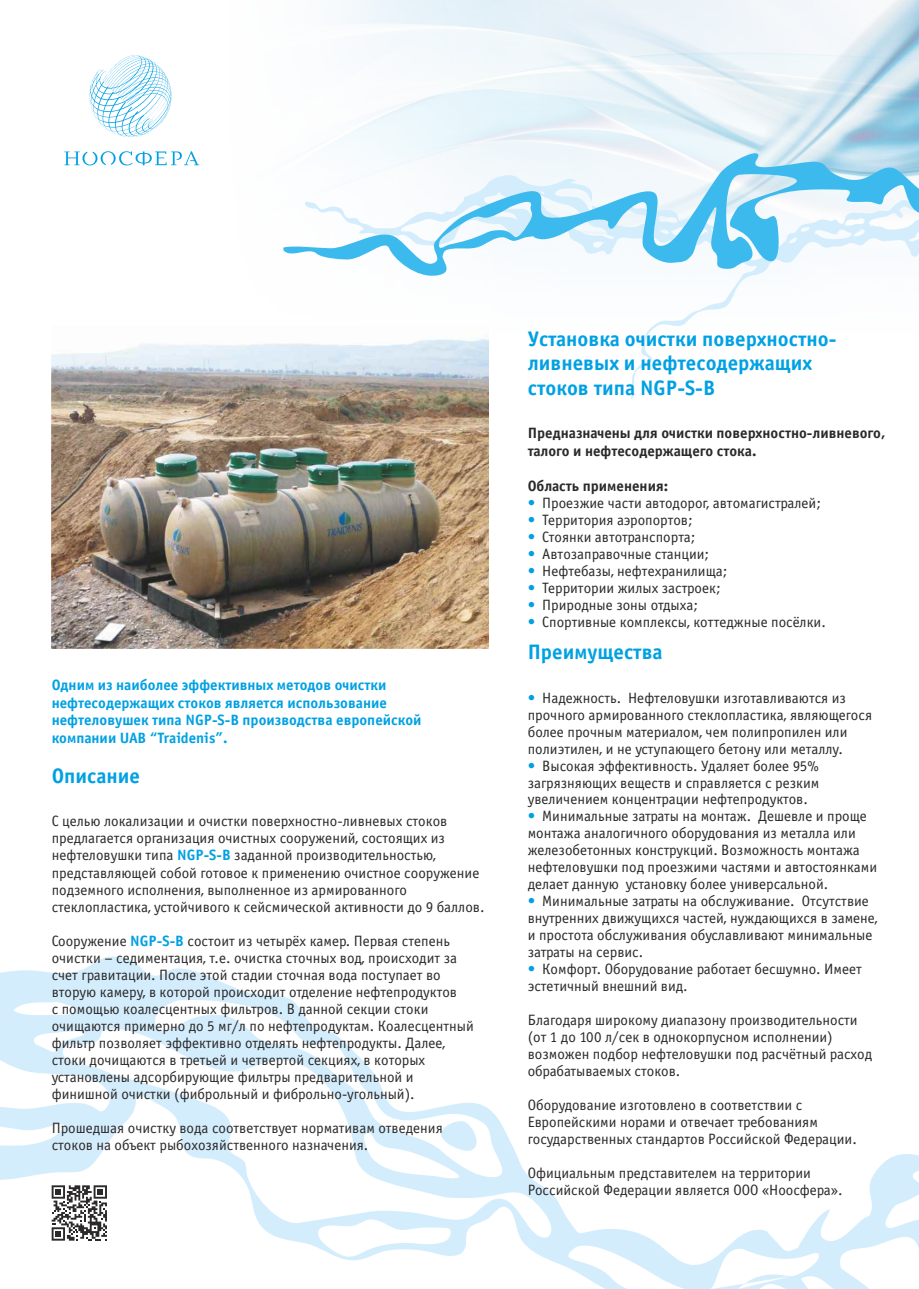
<style>
.page{position:relative;width:919px;height:1289px;background:#fff}
.page>*{position:absolute;margin:0;border:0;box-sizing:border-box;transform-origin:0 0}
.t1{font:21px/24.5px "Officina Sans Bold C";color:#00a1e3}
.t2{font:15px/17px "Officina Sans Book C";color:#2b2929}
.t3{font:15px/17.4px "Officina Sans Bold C";color:#00a1e3}
.t4{font:15px/17.4px "Officina Sans Bold C";color:#2b2929}
.t5{font:15px/17px "Officina Sans Book C";color:#00a1e3;text-align:justify}
.s1{font-family:"Officina Sans Bold C";color:#00a1e3}
</style>
<div class="page">
<svg style="left:0;top:956px;width:918px;height:332px"></svg>
<svg style="left:197px;top:1123px;width:32px;height:32px"></svg>
<img style="left:51px;top:0;width:379px;height:649px">
<img style="left:430px;top:0;width:488px;height:144px">
<svg style="left:303px;top:279px;width:441px;height:120px"></svg>
<svg style="left:283px;top:144px;width:635px;height:135px;fill:#f2f8fc"></svg>
<svg style="left:89px;top:55px;width:82px;height:82px"></svg>
<svg style="left:64px;top:151px;width:135px;height:14px"></svg>
<img style="left:52px;top:325px;width:437px;height:324px">
<svg style="left:52px;top:1185px;width:55px;height:55px"></svg>
<p class="t3" style="left:52px;top:677px;width:371px">Одним из наиболее эффективных методов очистки нефтесодержащих стоков является использование нефтеловушек типа NGP-S-B производства европейской компании UAB “Traidenis”.</p>
<h1 class="t1" style="left:52px;top:765px;width:90px">Описание</h1>
<p class="t2" style="left:52px;top:813px;width:397px">С целью локализации и очистки поверхностно-ливневых стоков предлагается организация очистных сооружений, состоящих из</p>
<p class="t2" style="left:52px;top:865px;width:434px">представляющей собой готовое к применению очистное сооружение подземного исполнения, выполненное из армированного стеклопластика, устойчивого к сейсмической активности до 9 баллов.</p>
<p class="t2" style="left:52px;top:848px;width:386px">нефтеловушки типа <span class="s1">NGP-S-B</span> заданной производительностью,</p>
<p class="t2" style="left:52px;top:933px;width:400px">Сооружение <span class="s1">NGP-S-B</span> состоит из четырёх камер. Первая степень</p>
<p class="t2" style="left:52px;top:950px;width:424px">очистки – седиментация, т.е. очистка сточных вод, происходит за счет гравитации. После этой стадии сточная вода поступает во вторую камеру, в которой происходит отделение нефтепродуктов<br>с помощью коалесцентных фильтров. В данной секции стоки очищаются примерно до 5 мг/л по нефтепродуктам. Коалесцентный фильтр позволяет эффективно отделять нефтепродукты. Далее, стоки дочищаются в третьей и четвертой секциях, в которых установлены адсорбирующие фильтры предварительной и финишной очистки (фиброльный и фиброльно-угольный).</p>
<p class="t2" style="left:52px;top:1120px;width:392px">Прошедшая очистку вода соответствует нормативам отведения стоков на объект рыбохозяйственного назначения.</p>
<h1 class="t1" style="left:527px;top:328px;width:310px">Установка очистки поверхностно&shy;ливневых и нефтесодержащих стоков типа NGP-S-B</h1>
<p class="t4" style="left:527px;top:426px;width:359px">Предназначены для очистки поверхностно-ливневого, талого и нефтесодержащего стока.</p>
<p class="t4" style="left:527px;top:478px;width:142px">Область применения:</p>
<p class="t2" style="left:542px;top:495px;width:285px">Проезжие части автодорог, автомагистралей;<br>Территория аэропортов;<br>Стоянки автотранспорта;<br>Автозаправочные станции;<br>Нефтебазы, нефтехранилища;<br>Территории жилых застроек;<br>Природные зоны отдыха;<br>Спортивные комплексы, коттеджные посёлки.</p>
<h1 class="t1" style="left:527px;top:642px;width:136px">Преимущества</h1>
<p class="t5" style="left:527px;top:690px;width:9px">•</p>
<p class="t5" style="left:527px;top:495px;width:9px">• • • • • • • •</p>
<p class="t2" style="left:542px;top:690px;width:305px">Надежность. Нефтеловушки изготавливаются из</p>
<p class="t2" style="left:527px;top:707px;width:346px">прочного армированного стеклопластика, являющегося</p>
<p class="t2" style="left:527px;top:724px;width:321px">более прочным материалом, чем полипропилен или</p>
<p class="t2" style="left:527px;top:741px;width:317px">полиэтилен, и не уступающего бетону или металлу.</p>
<p class="t2" style="left:542px;top:758px;width:278px">Высокая эффективность. Удаляет более 95%</p>
<p class="t2" style="left:527px;top:775px;width:293px">загрязняющих веществ и справляется с резким</p>
<p class="t2" style="left:527px;top:792px;width:281px">увеличением концентрации нефтепродуктов.</p>
<p class="t2" style="left:542px;top:809px;width:326px">Минимальные затраты на монтаж. Дешевле и проще</p>
<p class="t2" style="left:527px;top:826px;width:329px">монтажа аналогичного оборудования из металла или</p>
<p class="t2" style="left:527px;top:843px;width:333px">железобетонных конструкций. Возможность монтажа</p>
<p class="t2" style="left:527px;top:860px;width:351px">нефтеловушки под проезжими частями и автостоянками</p>
<p class="t2" style="left:527px;top:877px;width:302px">делает данную установку более универсальной.</p>
<p class="t2" style="left:542px;top:894px;width:328px">Минимальные затраты на обслуживание. Отсутствие</p>
<p class="t2" style="left:527px;top:911px;width:351px">внутренних движущихся частей, нуждающихся в замене,</p>
<p class="t2" style="left:527px;top:927px;width:346px">и простота обслуживания обуславливают минимальные</p>
<p class="t2" style="left:527px;top:944px;width:117px">затраты на сервис.</p>
<p class="t2" style="left:542px;top:961px;width:321px">Комфорт. Оборудование работает бесшумно. Имеет</p>
<p class="t2" style="left:527px;top:978px;width:161px">эстетичный внешний вид.</p>
<p class="t2" style="left:527px;top:1012px;width:346px">Благодаря широкому диапазону производительности (от 1 до 100 л/сек в однокорпусном исполнении) возможен подбор нефтеловушки под расчётный расход обрабатываемых стоков.</p>
<p class="t2" style="left:527px;top:1097px;width:330px">Оборудование изготовлено в соответствии с<br>Европейскими норами и отвечает требованиям государственных стандартов Российской Федерации.</p>
<p class="t2" style="left:527px;top:1165px;width:316px">Официальным представителем на территории<br>Российской Федерации является ООО «Ноосфера».</p>
<p class="t5" style="left:527px;top:758px;width:9px">•</p>
<p class="t5" style="left:527px;top:809px;width:9px">•</p>
<p class="t5" style="left:527px;top:894px;width:9px">•</p>
<p class="t5" style="left:527px;top:961px;width:9px">•</p>
</div>
